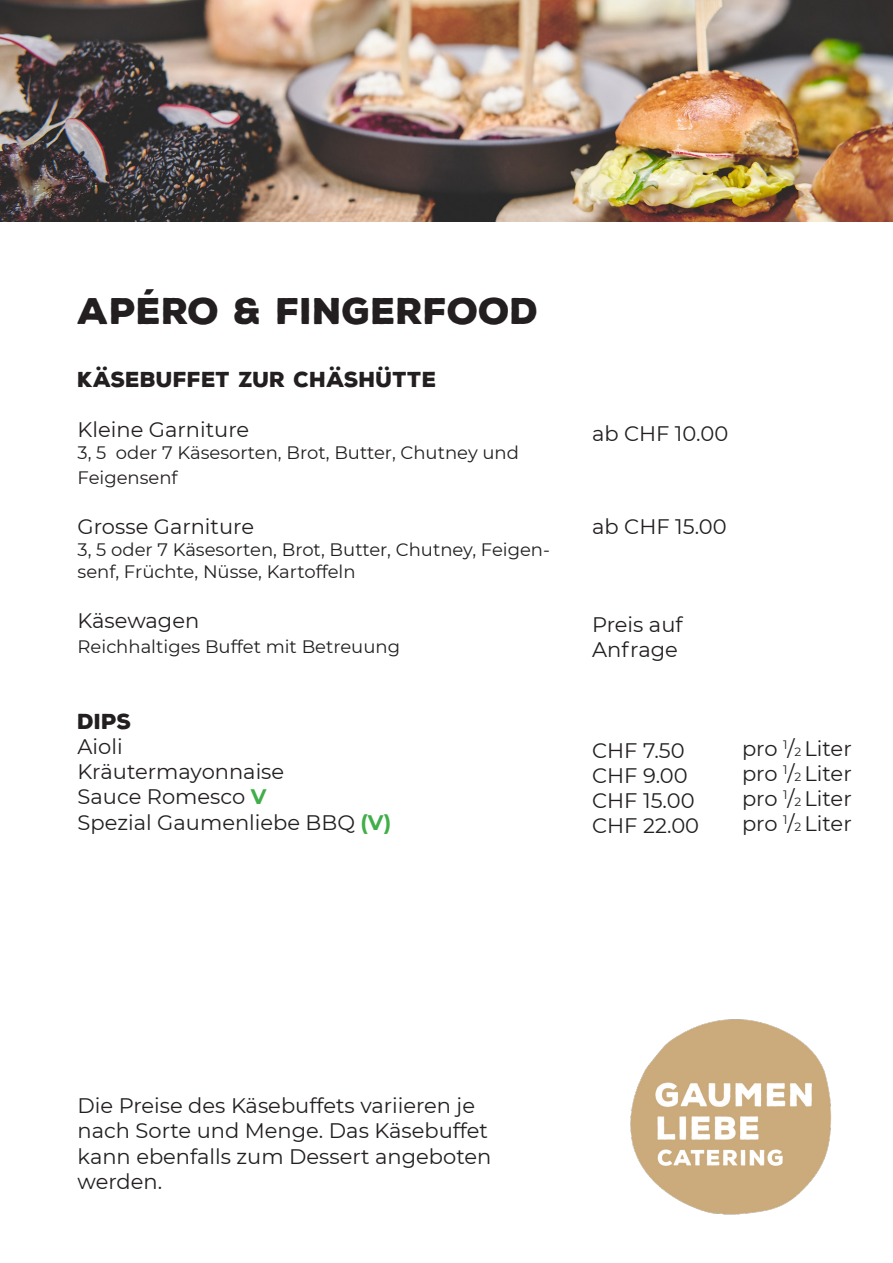
<style>
.page{position:relative;width:893px;height:1263px;background:#fff}
.page>*{position:absolute;margin:0;border:0;box-sizing:border-box;transform-origin:0 0}
.t1{font:900 36px "Nexa Rust Sans";color:#231f20}
.t2{font:21px/25.2px "Montserrat";color:#231f20}
.t3{font:900 21px "Nexa Rust Sans";color:#231f20}
.t4{font:18px/25.2px "Montserrat";color:#231f20}
.s1{font-weight:700;color:#40ae49}
.s2{font-size:12px}
</style>
<div class="page">
<img style="left:630px;top:1019px;width:201px;height:196px">
<img style="left:0;top:0;width:893px;height:221px">
<p class="t1" style="left:78px;top:287px;width:463px">APÉRO &amp; FINGERFOOD</p>
<p class="t3" style="left:78px;top:365px;width:361px">KÄSEBUFFET ZUR CHÄSHÜTTE</p>
<p class="t2" style="left:78px;top:416px;width:173px">Kleine Garniture</p>
<p class="t4" style="left:78px;top:439px;width:443px">3, 5 oder 7 Käsesorten, Brot, Butter, Chutney und<br>Feigensenf</p>
<p class="t2" style="left:78px;top:514px;width:178px">Grosse Garniture</p>
<p class="t4" style="left:78px;top:538px;width:474px;line-height:21.6px">3, 5 oder 7 Käsesorten, Brot, Butter, Chutney, Feigen&shy;senf, Früchte, Nüsse, Kartoffeln</p>
<p class="t2" style="left:78px;top:607px;width:123px">Käsewagen</p>
<p class="t4" style="left:78px;top:633px;width:324px">Reichhaltiges Buffet mit Betreuung</p>
<p class="t3" style="left:78px;top:707px;width:56px">DIPS</p>
<p class="t2" style="left:78px;top:733px;width:47px">Aioli</p>
<p class="t2" style="left:78px;top:758px;width:208px">Kräutermayonnaise</p>
<p class="t2" style="left:78px;top:784px;width:190px">Sauce Romesco <span class="s1">V</span></p>
<p class="t2" style="left:78px;top:809px;width:315px">Spezial Gaumenliebe BBQ <span class="s1">(V)</span></p>
<p class="t2" style="left:592px;top:420px;width:138px">ab CHF 10.00</p>
<p class="t2" style="left:592px;top:513px;width:136px">ab CHF 15.00</p>
<p class="t2" style="left:592px;top:611px;width:92px">Preis auf<br>Anfrage</p>
<p class="t2" style="left:592px;top:737px;width:94px">CHF 7.50</p>
<p class="t2" style="left:592px;top:762px;width:97px">CHF 9.00</p>
<p class="t2" style="left:592px;top:787px;width:104px">CHF 15.00</p>
<p class="t2" style="left:592px;top:812px;width:109px">CHF 22.00</p>
<p class="t2" style="left:742px;top:735px;width:111px">pro <sup>1</sup>/<span class="s2">2</span> Liter</p>
<p class="t2" style="left:742px;top:760px;width:111px">pro <sup>1</sup>/<span class="s2">2</span> Liter</p>
<p class="t2" style="left:742px;top:785px;width:111px">pro <sup>1</sup>/<span class="s2">2</span> Liter</p>
<p class="t2" style="left:742px;top:810px;width:111px">pro <sup>1</sup>/<span class="s2">2</span> Liter</p>
<p class="t2" style="left:78px;top:1092px;width:415px">Die Preise des Käsebuffets variieren je nach Sorte und Menge. Das Käsebuffet kann ebenfalls zum Dessert angeboten werden.</p>
</div>
